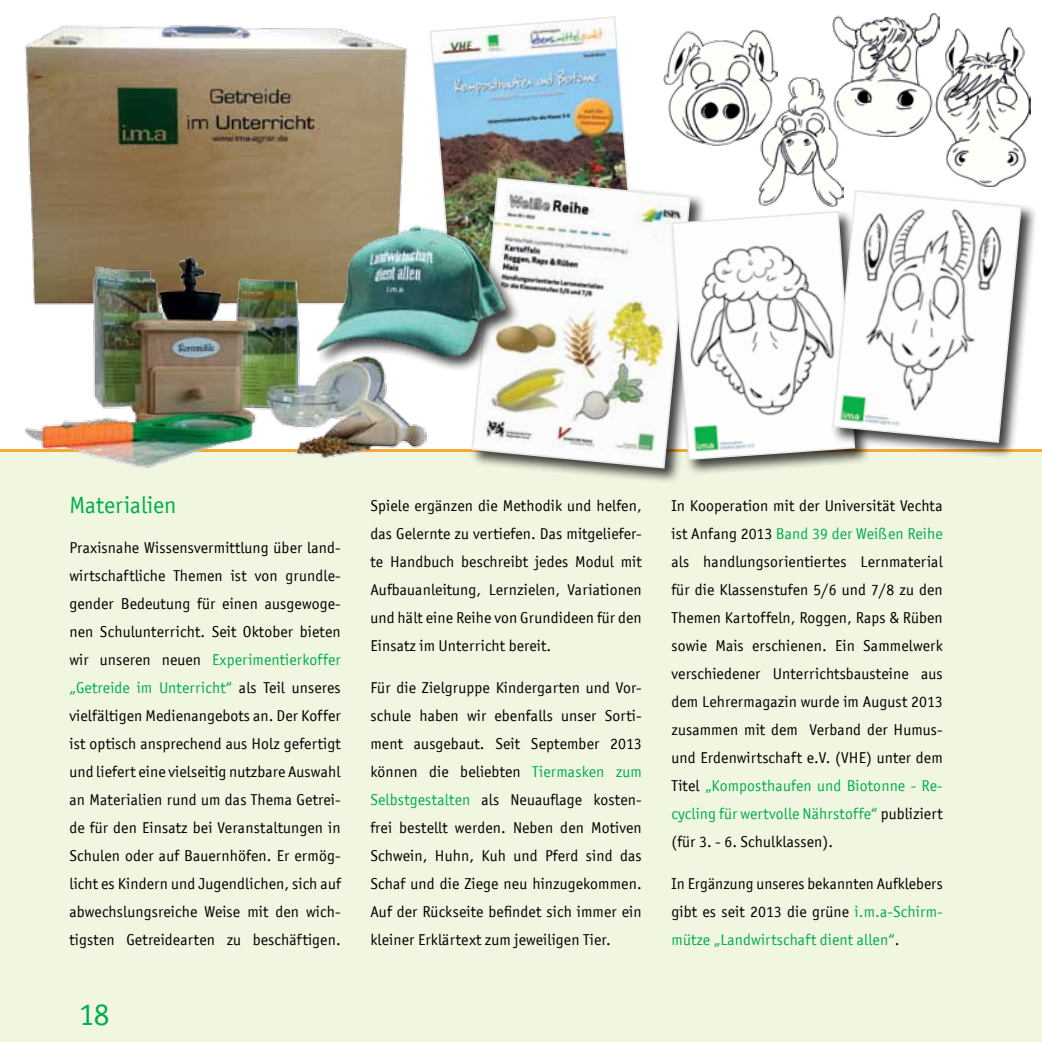
<style>
.page{position:relative;width:1042px;height:1042px;background:#fff}
.page>*{position:absolute;margin:0;border:0;box-sizing:border-box;transform-origin:0 0}
.t1{font:31.5px "Officina San ITC";color:#00ae4d}
.t2{font:23.62px "Officina San ITC";color:#00ae4d}
.t3{font:15.75px/28px "Officina San ITC";letter-spacing:.01em;color:#000;text-align:justify}
.s1{color:#00ae4d}
</style>
<div class="page">
<hr style="left:0;top:449px;width:1042px;height:3px;background:#faa634">
<div style="left:0;top:452px;width:1042px;height:590px;background:#f1f6e0"></div>
<img style="left:24px;top:25px;width:383px;height:232px">
<img style="left:25px;top:257px;width:402px;height:211px">
<img style="left:430px;top:16px;width:198px;height:199px">
<div style="left:469px;top:176px;width:238px;height:308px;background:#000;opacity:.75"></div>
<img style="left:470px;top:177px;width:221px;height:292px">
<img style="left:832px;top:12px;width:107px;height:124px">
<img style="left:935px;top:26px;width:96px;height:160px">
<img style="left:759px;top:77px;width:84px;height:129px">
<img style="left:663px;top:30px;width:114px;height:116px">
<div style="left:669px;top:209px;width:202px;height:267px;background:#000;opacity:.75"></div>
<svg style="left:671px;top:210px;width:185px;height:251px"></svg>
<div style="left:830px;top:188px;width:207px;height:271px;background:#000;opacity:.75"></div>
<svg style="left:831px;top:189px;width:191px;height:255px"></svg>
<div style="left:315px;top:224px;width:206px;height:148px;background:#000;opacity:.75"></div>
<img style="left:299px;top:215px;width:221px;height:147px">
<h2 class="t2" style="left:69px;top:492px;width:109px">Materialien</h2>
<p class="t3" style="left:69px;top:534px;width:273px">Praxisnahe Wissensvermittlung über land&shy;wirtschaftliche Themen ist von grundle&shy;gender Bedeutung für einen ausgewoge&shy;nen Schulunterricht. Seit Oktober bieten wir unseren neuen <span class="s1">Experimentierkoffer „Getreide im Unterricht“</span> als Teil unseres vielfältigen Medienangebots an. Der Koffer ist optisch ansprechend aus H olz gefertigt und liefert eine vielseitig nutzbare Auswahl an Materialien rund um das Thema Getrei&shy;de für den Einsatz bei Veranstaltungen in Schulen oder auf Bauernhöfen. Er ermög&shy;licht es Kindern und Jugendlichen, sich auf abwechslungsreiche Weise mit den wich&shy;tigsten Getreidearten zu beschäftigen.</p>
<h1 class="t1" style="left:79px;top:996px;width:32px">18</h1>
<p class="t3" style="left:370px;top:492px;width:273px">Spiele ergänzen die Methodik und helfen, das Gelernte zu vertiefen. Das mitgeliefer&shy;te H andbuch beschreibt jedes Modul mit Aufbauanleitung, Lernzielen, Variationen und hält eine Reihe von Grundideen für den Einsatz im Unterricht bereit.</p>
<p class="t3" style="left:370px;top:674px;width:273px;text-align:left">Für die Zielgruppe Kindergarten und Vor&shy;schule haben wir ebenfalls unser Sorti&shy;ment ausgebaut. Seit September 2013 können die beliebten <span class="s1">Tiermasken zum Selbstgestalten</span> als Neuauflage kosten&shy;frei bestellt werden. N eben den Motiven Schwein, H uhn, Kuh und Pferd sind das Schaf und die Ziege neu hinzugekommen.<br>Auf der Rückseite befindet sich immer ein kleiner Erklärtext zum jeweiligen Tier.</p>
<p class="t3" style="left:671px;top:492px;width:273px">In Kooperation mit der Universität Vechta ist Anfang 2013 <span class="s1">Band 39 der Weißen Reihe </span>als handlungsorientiertes Lernmaterial für die Klassenstufen 5/6 und 7/8 zu den Themen Kartoffeln, Roggen, Raps &amp; Rüben sowie Mais erschienen. Ein Sammelwerk verschiedener U nterrichtsbausteine aus dem Lehrermagazin wurde im August 2013 zusammen mit dem Verband der H umus&shy;und Erdenwirtschaft e.V. (VHE) unter dem Titel <span class="s1">„Komposthaufen und Biotonne - Re&shy;cycling für wertvolle N ährstoffe“</span> publiziert (für 3. - 6. Schulklassen).</p>
<p class="t3" style="left:671px;top:870px;width:273px">In Ergänzung unseres bekannten Aufklebers gibt es seit 2013 die grüne <span class="s1">i.m.a-Schirm&shy;mütze „Landwirtschaft dient allen“</span>.</p>
</div>
